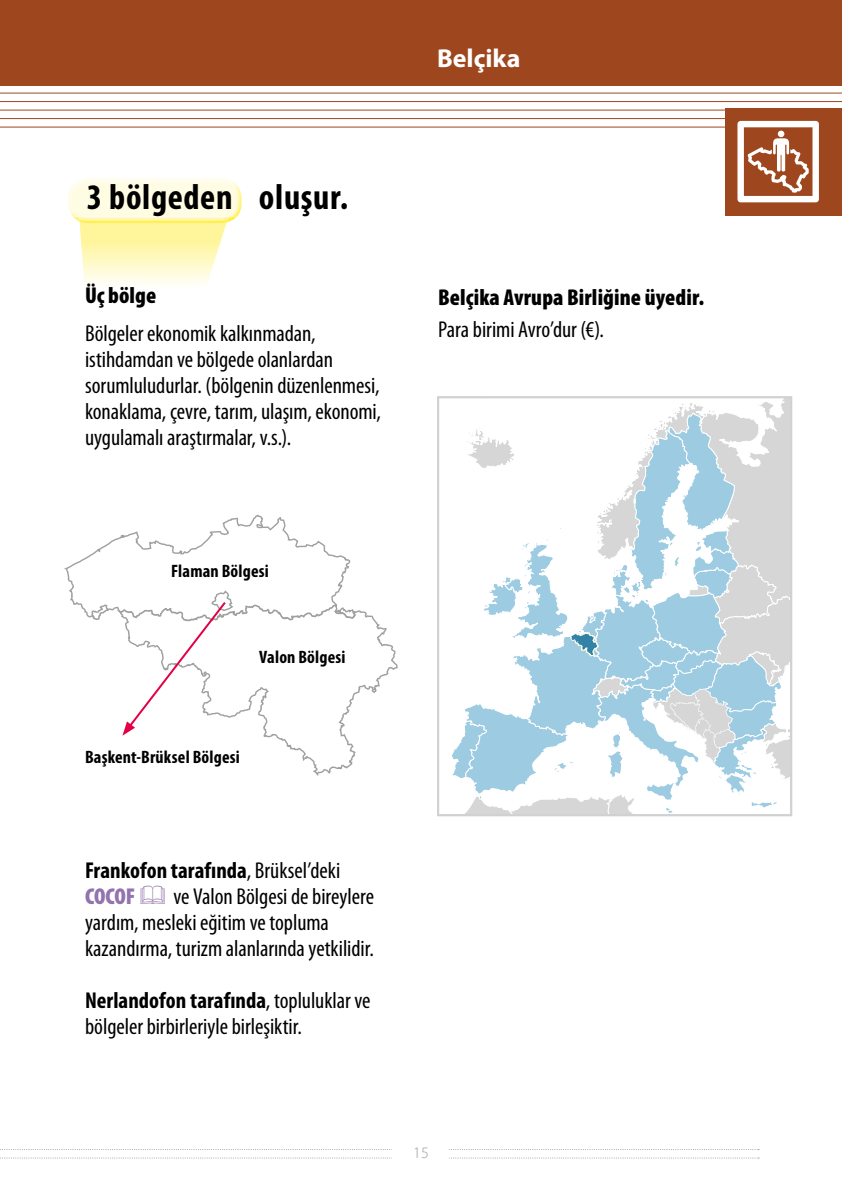
<style>
.page{position:relative;width:842px;height:1191px;background:#fff}
.page>*{position:absolute;margin:0;border:0;box-sizing:border-box;transform-origin:0 0}
.t1{font:700 condensed 36px "Myriad Pro";letter-spacing:.02em;color:#000}
.t2{font:700 26px "Myriad Pro";color:#fff}
.t3{font:condensed 23px/26px "Myriad Pro";letter-spacing:-.005em;color:#000}
.t4{font:900 condensed 23px "Myriad Pro";letter-spacing:.005em;color:#000}
.t5{font:700 condensed 23px/26px "Myriad Pro";color:#000}
.t6{font:700 condensed 18px "Myriad Pro";letter-spacing:.01em;color:#000}
.t7{font:300 16px "Myriad Pro";color:#9c9e9f}
.s1{font-weight:400}
.s2{font-weight:900;color:#9273ad}
.s3{font-weight:700}
</style>
<div class="page">
<svg style="left:0;top:1149px;width:759px;height:1px"></svg>
<svg style="left:0;top:1157px;width:759px;height:1px"></svg>
<div style="left:393px;top:1146px;width:56px;height:25px;background:#fff"></div>
<hr style="left:0;top:93px;width:842px;height:1px;background:#9e471e">
<hr style="left:0;top:101px;width:842px;height:1px;background:#9e471e">
<hr style="left:0;top:110px;width:842px;height:1px;background:#9e471e">
<hr style="left:0;top:118px;width:842px;height:1px;background:#9e471e">
<hr style="left:0;top:127px;width:842px;height:1px;background:#9e471e">
<div style="left:0;top:0;width:842px;height:85px;background:#9e471e"></div>
<svg style="left:80px;top:223px;width:147px;height:61px;background:#fff8be"></svg>
<img style="left:73px;top:217px;width:164px;height:5px">
<img style="left:79px;top:217px;width:149px;height:6px">
<img style="left:68px;top:183px;width:174px;height:34px">
<div style="left:78px;top:204px;width:154px;height:13px;background:#fffce3"></div>
<svg style="left:452px;top:399px;width:337px;height:414px"></svg>
<div style="left:437px;top:396px;width:355px;height:420px;border:2px solid #d0d1d2"></div>
<svg style="left:122px;top:610px;width:276px;height:166px"></svg>
<svg style="left:64px;top:514px;width:294px;height:221px"></svg>
<div style="left:726px;top:108px;width:116px;height:107px;background:#9e471e"></div>
<svg style="left:737px;top:121px;width:82px;height:81px"></svg>
<h1 class="t1" style="left:87px;top:175px;width:263px">3 bölgeden oluşur.</h1>
<p class="t2" style="left:437px;top:43px;width:85px">Belçika</p>
<p class="t4" style="left:85px;top:281px;width:73px">Üç bölge</p>
<p class="t4" style="left:438px;top:283px;width:268px">Belçika Avrupa Birliğine üyedir.</p>
<p class="t3" style="left:85px;top:320px;width:297px">Bölgeler ekonomik kalkınmadan, istihdamdan ve bölgede olanlardan sorumluludurlar. (bölgenin düzenlenmesi, konaklama, çevre, tarım, ulaşım, ekonomi, uygulamalı araştırmalar, v.s.).</p>
<p class="t3" style="left:438px;top:316px;width:167px">Para birimi Avro’dur (€).</p>
<p class="t6" style="left:171px;top:560px;width:99px">Flaman Bölgesi</p>
<p class="t6" style="left:271px;top:641px;width:61px">wallonne</p>
<p class="t6" style="left:259px;top:645px;width:88px">Valon Bölgesi</p>
<p class="t6" style="left:85px;top:745px;width:156px">Başkent-Brüksel Bölgesi</p>
<p class="t5" style="left:85px;top:857px;width:257px">Frankofon tarafında<span class="s1">, Brüksel’deki<br></span><span class="s2">COCOF</span></p>
<p class="t3" style="left:85px;top:883px;width:290px;text-indent:88px">ve Valon Bölgesi de bireylere yardım, mesleki eğitim ve topluma kazandırma, turizm alanlarında yetkilidir.</p>
<p class="t3" style="left:85px;top:987px;width:287px"><span class="s3">Nerlandofon tarafında</span>, topluluklar ve bölgeler birbirleriyle birleşiktir.</p>
<p class="t7" style="left:413px;top:1144px;width:17px">15</p>
</div>
